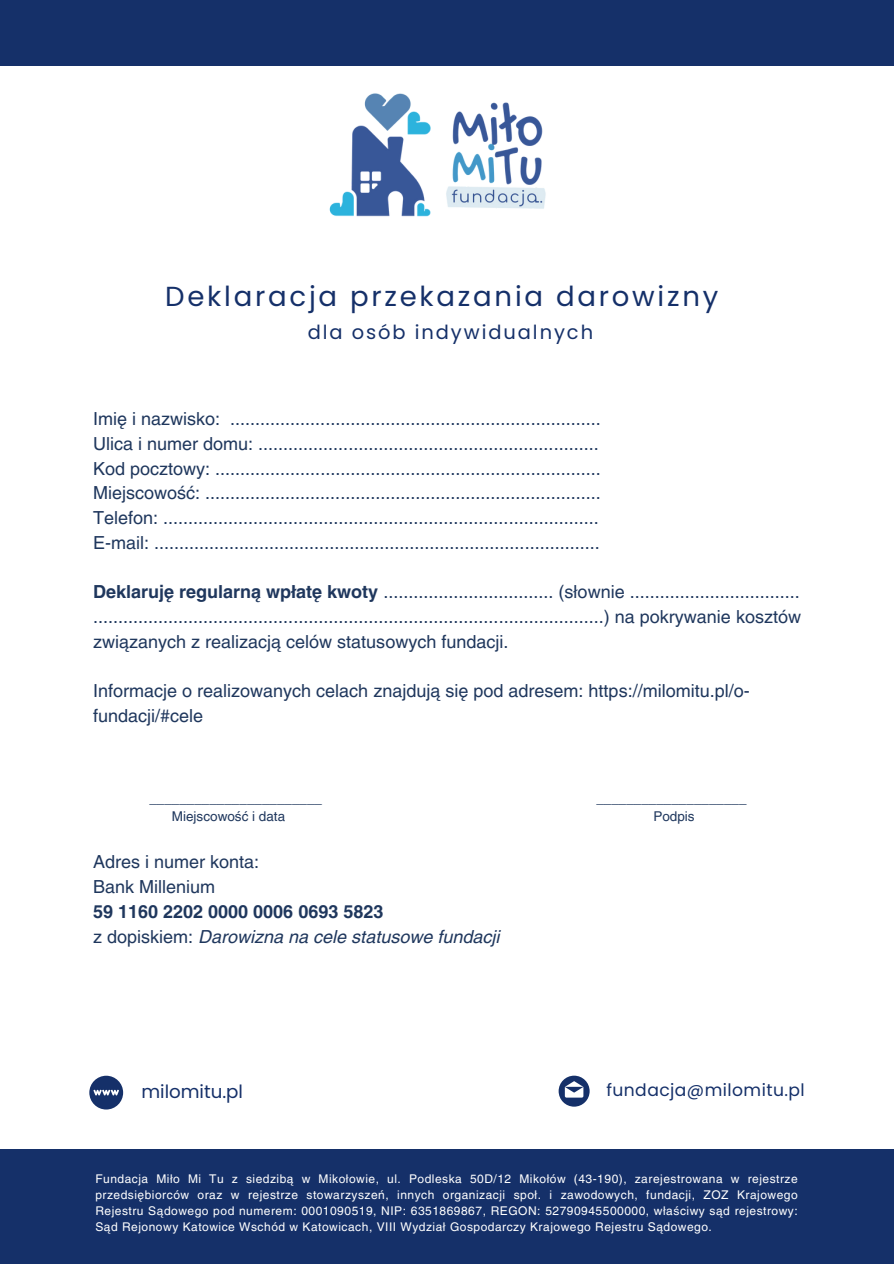
<style>
.page{position:relative;width:894px;height:1264px;background:#fff}
.page>*{position:absolute;margin:0;border:0;box-sizing:border-box;transform-origin:0 0}
.t1{font:27.6px "Poppins";letter-spacing:.1em;color:#153069}
.t2{font:19.35px "Poppins";letter-spacing:.1em;color:#153069}
.t3{font:18.3px "Poppins";color:#153069}
.t4{font:18px/24.8px "Helvetica LT Pro";color:#1f375d;text-align:justify}
.t5{font:17.1px "Poppins";letter-spacing:.025em;color:#153069}
.t6{font:13.5px "Helvetica LT Pro";color:#1f375d}
.t7{font:12px/16px "Helvetica LT Pro";letter-spacing:.04em;color:#fff;text-align:justify}
.s1{font-weight:700}
.s2{font-style:italic}
</style>
<div class="page">
<div style="left:0;top:1149px;width:893px;height:114px;background:#153069"></div>
<img style="left:329px;top:93px;width:217px;height:124px">
<svg style="left:558px;top:1075px;width:31px;height:31px"></svg>
<svg style="left:89px;top:1075px;width:34px;height:34px"></svg>
<div style="left:0;top:0;width:893px;height:66px;background:#153069"></div>
<p class="t1" style="left:165px;top:277px;width:554px">Deklaracja przekazania darowizny</p>
<h3 class="t2" style="left:308px;top:319px;width:287px">dla osób indywidualnych</h3>
<h2 class="t4" style="left:93px;top:408px;width:509px">Imię i nazwisko: ..........................................................................<br>Ulica i numer domu: ....................................................................<br>Kod pocztowy: .............................................................................<br>Miejscowość: ...............................................................................<br>Telefon: .......................................................................................<br>E-mail: .........................................................................................</h2>
<h2 class="t4" style="left:93px;top:581px;width:709px"><span class="s1">Deklaruję regularną wpłatę kwoty</span> .................................. (słownie .................................. ......................................................................................................) na pokrywanie kosztów związanych z realizacją celów statusowych fundacji.</h2>
<h2 class="t4" style="left:93px;top:680px;width:658px">Informacje o realizowanych celach znajdują się pod adresem: https://milomitu.pl/o&shy;fundacji/#cele</h2>
<h2 class="t6" style="left:149px;top:793px;width:174px">_______________________</h2>
<h2 class="t6" style="left:596px;top:793px;width:152px">____________________</h2>
<h2 class="t6" style="left:172px;top:811px;width:115px">Miejscowość i data</h2>
<h2 class="t6" style="left:653px;top:811px;width:43px">Podpis</h2>
<h3 class="t4" style="left:93px;top:851px;width:408px;text-align:left">Adres i numer konta:<br>Bank Millenium<br><span class="s1">59 1160 2202 0000 0006 0693 5823<br></span>z dopiskiem: <span class="s2">Darowizna na cele statusowe fundacji</span></h3>
<h1 class="t3" style="left:141px;top:1078px;width:103px">milomitu.pl</h1>
<p class="t5" style="left:606px;top:1077px;width:200px">fundacja@milomitu.pl</p>
<h2 class="t7" style="left:95px;top:1171px;width:703px">Fundacja Miło Mi Tu z siedzibą w Mikołowie, ul. Podleska 50D/12 Mikołów (43-190), zarejestrowana w rejestrze przedsiębiorców oraz w rejestrze stowarzyszeń, innych organizacji społ. i zawodowych, fundacji, ZOZ Krajowego Rejestru Sądowego pod numerem: 0001090519, NIP: 6351869867, REGON: 52790945500000, właściwy sąd rejestrowy:<br>Sąd Rejonowy Katowice Wschód w Katowicach, VIII Wydział Gospodarczy Krajowego Rejestru Sądowego.</h2>
</div>
